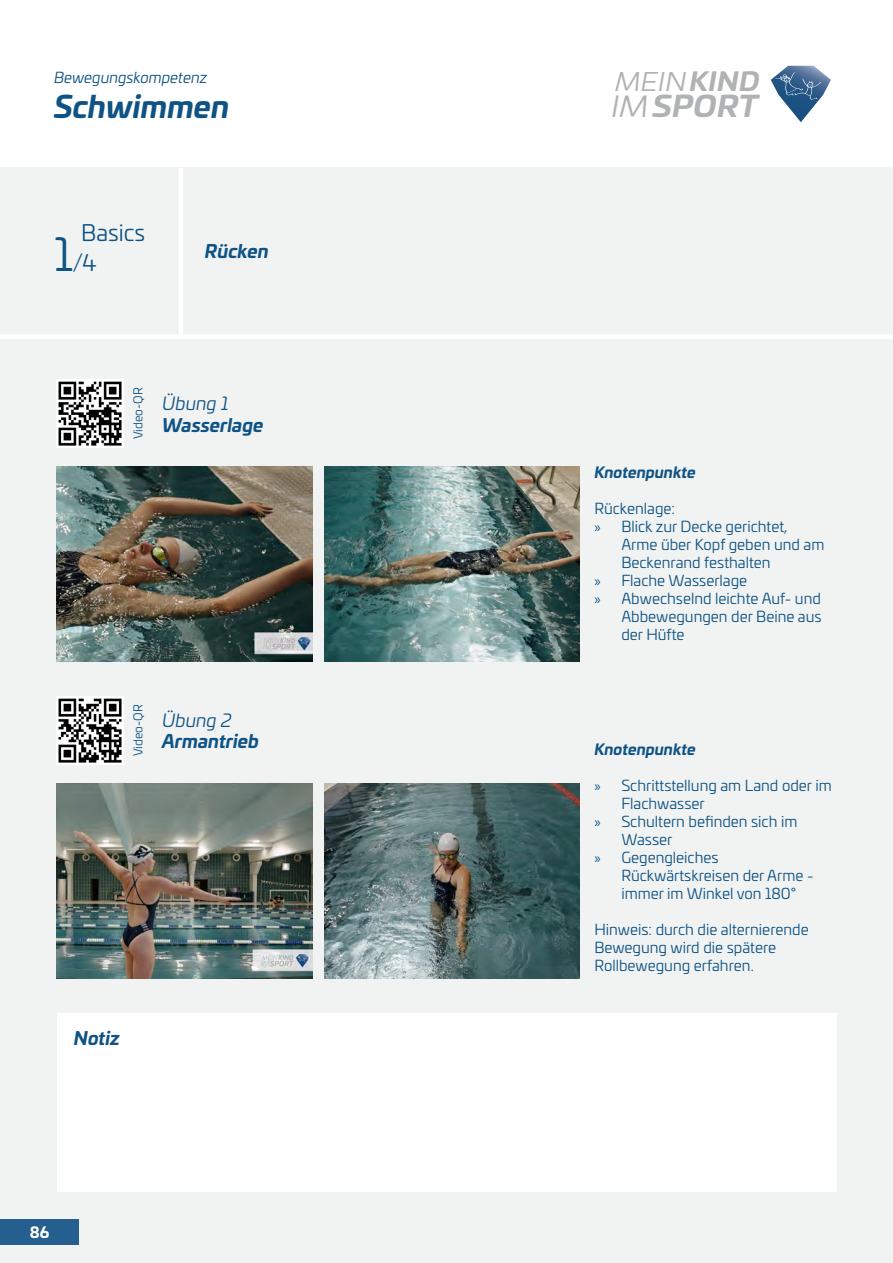
<style>
.page{position:relative;width:893px;height:1263px;background:#fff}
.page>*{position:absolute;margin:0;border:0;box-sizing:border-box;transform-origin:0 0}
.t1{font:italic 700 30px "Univia Pro";color:#0f5385}
.t2{font:italic 700 28.8px "Univia Pro";letter-spacing:.01em;color:#b1b2b3;scale:1.09 1}
.t3{font:italic 25.35px "Univia Pro";color:#b1b2b3;scale:1.09 1}
.t4{font:22.5px/30px "Univia Pro";color:#0f5385}
.t5{font:italic 700 18px "Univia Pro";color:#0f5385}
.t6{font:italic 18px "Univia Pro";color:#0f5385}
.t7{font:15px/18px "Univia Pro";color:#0f5385}
.t8{font:italic 700 15px "Univia Pro";color:#0f5385}
.t9{font:italic 15px "Univia Pro";color:#0f5385}
.t10{font:700 15px "Univia Pro";color:#fff}
.t11{font:12px "Univia Pro";color:#0f5385}
.s1{font-size:45px}
.s2{font-weight:700}
.s3{font-weight:400}
.s4{font-family:"Myriad Pro"}
</style>
<div class="page">
<svg style="left:771px;top:66px;width:60px;height:56px"></svg>
<img style="left:775px;top:72px;width:28px;height:24px">
<img style="left:795px;top:79px;width:26px;height:21px">
<div style="left:0;top:168px;width:893px;height:1095px;background:#f1f3f2"></div>
<div style="left:0;top:1219px;width:79px;height:26px;background:#245f8f"></div>
<div style="left:0;top:334px;width:893px;height:5px;background:#fff"></div>
<hr style="left:179px;top:168px;width:4px;height:170px;background:#fff">
<img style="left:57px;top:466px;width:255px;height:196px">
<img style="left:325px;top:466px;width:255px;height:196px">
<img style="left:57px;top:783px;width:255px;height:196px">
<img style="left:325px;top:783px;width:255px;height:196px">
<img style="left:56px;top:380px;width:67px;height:67px">
<img style="left:56px;top:697px;width:67px;height:67px">
<div style="left:57px;top:1013px;width:780px;height:179px;background:#fff"></div>
<p class="t9" style="left:54px;top:67px;width:155px">Bewegungskompetenz</p>
<h1 class="t1" style="left:54px;top:82px;width:177px">Schwimmen</h1>
<h3 class="t4" style="left:54px;top:216px;width:93px;text-indent:27px">Basics<br><span class="s1">1</span>/4</h3>
<p class="t5" style="left:205px;top:237px;width:65px">Rücken</p>
<p class="t11" style="left:129px;top:439px;width:53px;rotate:-90deg">Video-QR</p>
<p class="t6" style="left:162px;top:390px;width:68px">Übung 1</p>
<p class="t5" style="left:162px;top:411px;width:103px">Wasserlage</p>
<p class="t11" style="left:129px;top:756px;width:53px;rotate:-90deg">Video-QR</p>
<p class="t6" style="left:162px;top:707px;width:71px">Übung 2</p>
<p class="t5" style="left:162px;top:727px;width:98px">Armantrieb</p>
<p class="t5" style="left:74px;top:1024px;width:48px">Notiz</p>
<p class="t10" style="left:30px;top:1221px;width:21px">86</p>
<h3 class="t3" style="left:615px;top:63px;width:134px">MEIN <span class="s2">KIND</span></h3>
<h2 class="t2" style="left:611px;top:83px;width:137px"><span class="s3">IM</span>SPORT</h2>
<p class="t8" style="left:594px;top:461px;width:103px">Knotenpunkte</p>
<p class="t7" style="left:594px;top:499px;width:82px">Rückenlage:</p>
<p class="t7" style="left:594px;top:517px;width:195px"><span class="s4">»</span> Blick zur Decke gerichtet,</p>
<p class="t7" style="left:621px;top:535px;width:205px">Arme über Kopf geben und am</p>
<p class="t7" style="left:621px;top:553px;width:151px">Beckenrand festhalten</p>
<p class="t7" style="left:594px;top:571px;width:154px"><span class="s4">»</span> Flache Wasserlage</p>
<p class="t7" style="left:594px;top:589px;width:228px"><span class="s4">»</span> Abwechselnd leichte Auf- und</p>
<p class="t7" style="left:621px;top:607px;width:202px">Abbewegungen der Beine aus</p>
<p class="t7" style="left:621px;top:625px;width:65px">der Hüfte</p>
<p class="t8" style="left:594px;top:738px;width:103px">Knotenpunkte</p>
<p class="t7" style="left:594px;top:776px;width:239px"><span class="s4">»</span> Schrittstellung am Land oder im</p>
<p class="t7" style="left:621px;top:794px;width:85px">Flachwasser</p>
<p class="t7" style="left:594px;top:812px;width:205px"><span class="s4">»</span> Schultern befinden sich im</p>
<p class="t7" style="left:621px;top:830px;width:53px">Wasser</p>
<p class="t7" style="left:594px;top:848px;width:126px"><span class="s4">»</span> Gegengleiches</p>
<p class="t7" style="left:621px;top:866px;width:194px">Rückwärtskreisen der Arme -</p>
<p class="t7" style="left:621px;top:884px;width:176px">immer im Winkel von 180°</p>
<p class="t7" style="left:594px;top:920px;width:216px">Hinweis: durch die alternierende<br>Bewegung wird die spätere<br>Rollbewegung erfahren.</p>
</div>
